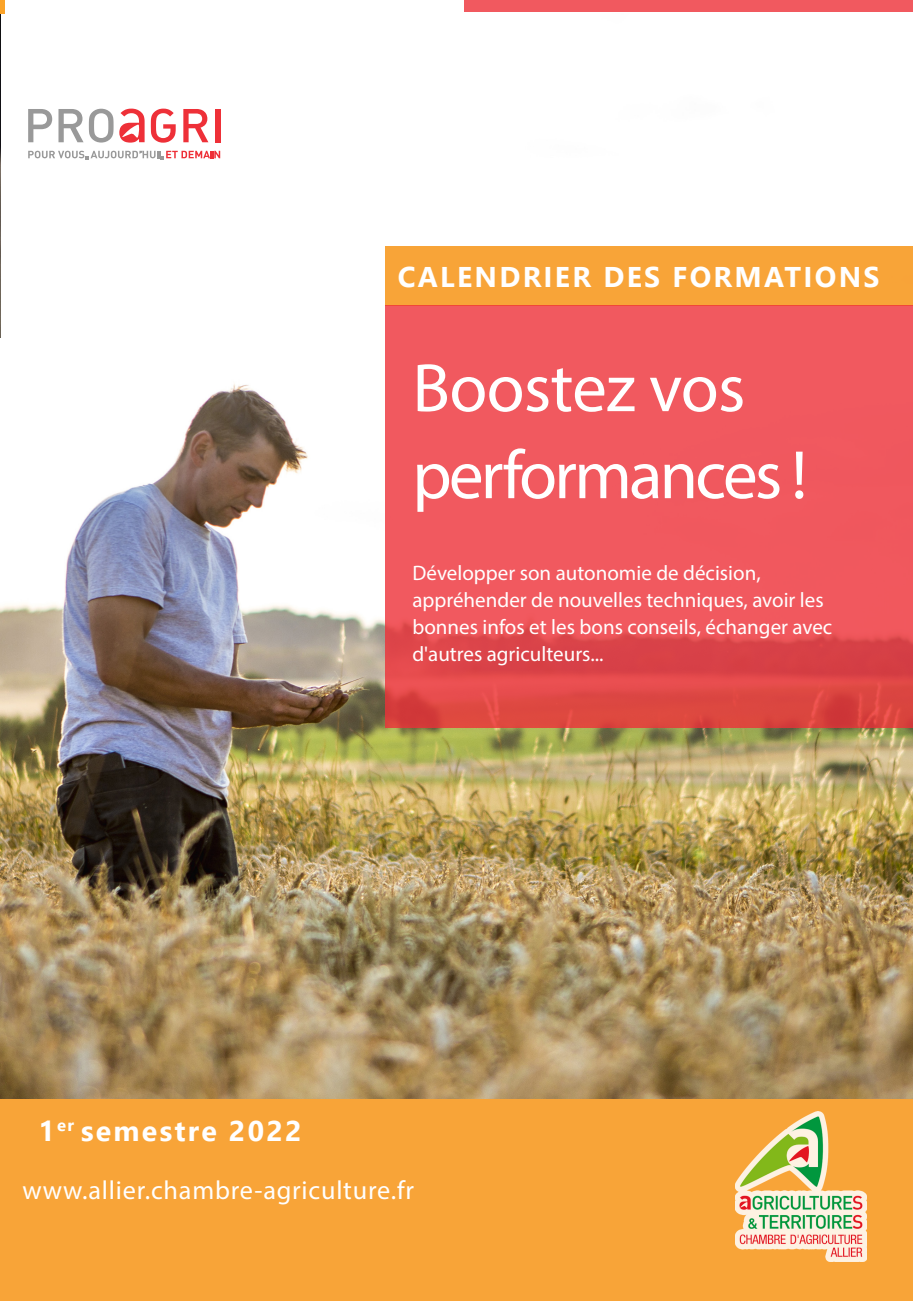
<style>
.page{position:relative;width:913px;height:1301px;background:#fff}
.page>*{position:absolute;margin:0;border:0;box-sizing:border-box;transform-origin:0 0}
.t1{font:69px/87px "Myriad Pro";letter-spacing:-.035em;color:#fff}
.t2{font:700 28.5px "Segoe UI";letter-spacing:.08em;color:#fff}
.t3{font:26.25px "Myriad Pro";letter-spacing:.03em;color:#fff}
.t4{font:21px/27px "Myriad Pro";color:#fff}
</style>
<div class="page">
<div style="left:0;top:1096px;width:912px;height:205px;background:#f8a438"></div>
<img style="left:0;top:108px;width:912px;height:990px">
<svg style="left:151px;top:109px;width:25px;height:34px"></svg>
<svg style="left:28px;top:151px;width:192px;height:9px"></svg>
<svg style="left:28px;top:109px;width:24px;height:33px"></svg>
<svg style="left:58px;top:109px;width:55px;height:34px"></svg>
<svg style="left:183px;top:109px;width:25px;height:33px"></svg>
<div style="left:215px;top:109px;width:5px;height:33px;background:#ee3038"></div>
<svg style="left:119px;top:109px;width:25px;height:34px"></svg>
<div style="left:385px;top:247px;width:527px;height:59px;background:#f8a438"></div>
<hr style="left:0;top:335px;width:1px;height:326px;background:#f89c27">
<svg style="left:385px;top:305px;width:527px;height:422px;background:#ec5459"></svg>
<div style="left:464px;top:0;width:448px;height:11px;background:#f1595f"></div>
<img style="left:735px;top:1111px;width:131px;height:150px">
<img style="left:0;top:13px;width:1px;height:324px">
<svg style="left:0;top:0;width:4px;height:13px"></svg>
<p class="t2" style="left:398px;top:250px;width:483px">CALENDRIER DES FORMATIONS</p>
<p class="t1" style="left:412px;top:343px;width:396px">Boostez vos performances !</p>
<p class="t4" style="left:412px;top:559px;width:421px">Développer son autonomie de décision, appréhender de nouvelles techniques, avoir les bonnes infos et les bons conseils, échanger avec d'autres agriculteurs...</p>
<p class="t2" style="left:38px;top:1104px;width:264px">1<sup>er</sup> semestre 2022</p>
<p class="t3" style="left:22px;top:1174px;width:393px">www.allier.chambre-agriculture.fr</p>
</div>
